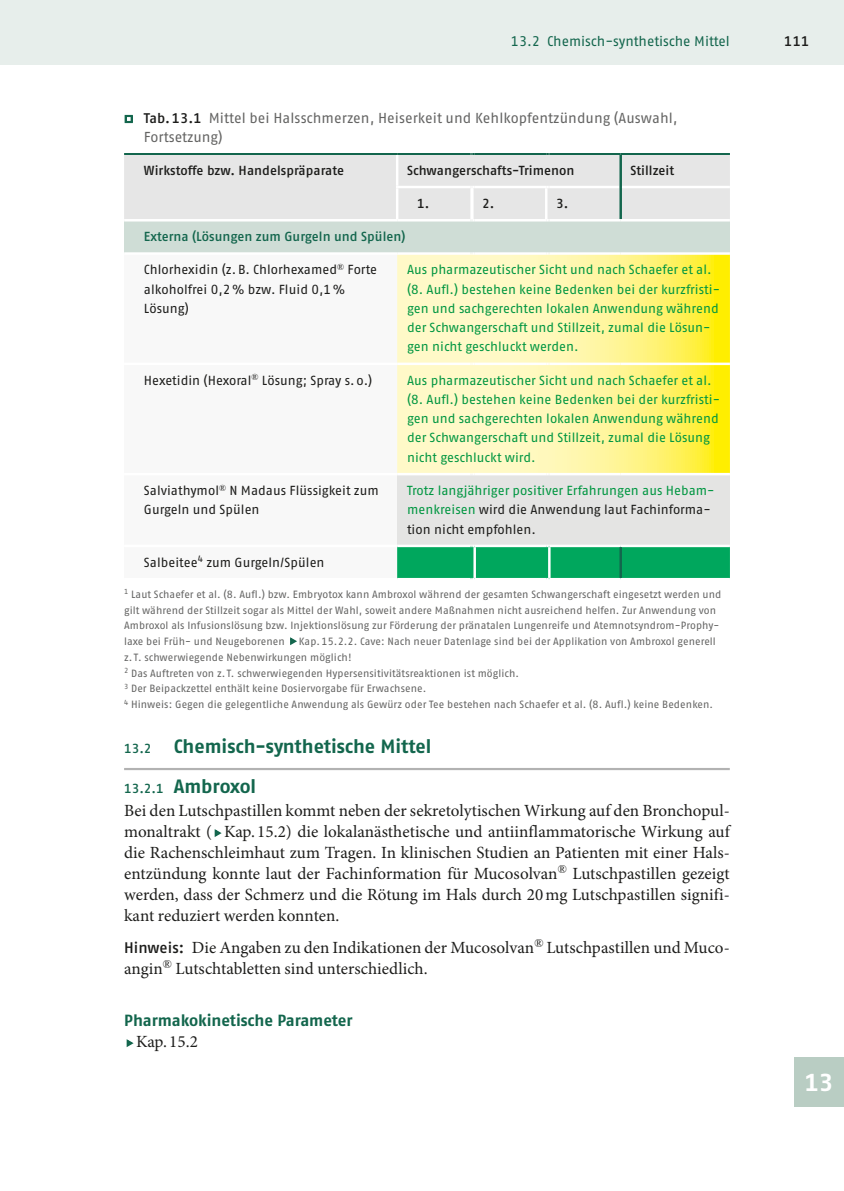
<style>
.page{position:relative;width:844px;height:1191px;background:#fff}
.page>*{position:absolute;margin:0;border:0;box-sizing:border-box;transform-origin:0 0}
.t1{font:700 24.5px "Fago Pro";color:#fff}
.t2{font:700 19.25px/40.2px "Fago Pro";letter-spacing:-.005em;color:#13664d}
.t3{font:17.15px/21px "Minion Pro";color:#1d1d1b;text-align:justify}
.t4{font:700 16.1px "Fago Pro";letter-spacing:-.005em;color:#13664d}
.t5{font:14.35px/19.2px "Fago Pro";color:#646463}
.t6{font:14px "Fago Pro";letter-spacing:-.005em;color:#13664d}
.t7{font:600 14px "Fago Pro";color:#1d1d1b}
.t8{font:13.12px/19.2px "Fago Pro";color:#009641}
.t9{font:13.12px/19.2px "Fago Pro";letter-spacing:.005em;color:#1d1d1b}
.t10{font:600 13.12px "Fago Pro";color:#1d1d1b}
.t11{font:600 13.12px "Fago Pro";color:#13664d}
.t12{font:10.5px/15.8px "Fago Pro";letter-spacing:.005em;color:#646463}
.s1{font-weight:600;font-size:14px;color:#1d1d1b}
.s2{color:#1d1d1b}
.s3{font-family:"Arial Unicode MS";font-size:16.1px;color:#13664d}
.s4{font-weight:600;font-size:13.12px}
.s5{font-family:"Fago Pro";font-weight:600;font-size:15.4px}
</style>
<div class="page">
<div style="left:0;top:0;width:729px;height:64px;background:#e7eeeb"></div>
<div style="left:729px;top:0;width:114px;height:64px;background:#e7eeeb"></div>
<div style="left:794px;top:1057px;width:49px;height:49px;background:#b9cdc3"></div>
<hr style="left:124px;top:768px;width:605px;height:2px;background:#b2b2b2">
<div style="left:124px;top:220px;width:605px;height:33px;background:#cfddd6"></div>
<svg style="left:397px;top:255px;width:332px;height:218px;background:#fef59a"></svg>
<div style="left:397px;top:474px;width:332px;height:72px;background:#e4e4e3"></div>
<hr style="left:124px;top:252px;width:273px;height:3px;background:#fff">
<hr style="left:397px;top:252px;width:73px;height:3px;background:#fff">
<hr style="left:474px;top:252px;width:72px;height:3px;background:#fff">
<hr style="left:549px;top:252px;width:71px;height:3px;background:#fff">
<hr style="left:620px;top:252px;width:109px;height:3px;background:#fff">
<hr style="left:397px;top:362px;width:73px;height:3px;background:#fff">
<svg style="left:470px;top:362px;width:4px;height:3px"></svg>
<hr style="left:474px;top:362px;width:72px;height:3px;background:#fff">
<hr style="left:549px;top:362px;width:71px;height:3px;background:#fff">
<hr style="left:620px;top:362px;width:109px;height:3px;background:#fff">
<hr style="left:397px;top:473px;width:73px;height:2px;background:#fff">
<hr style="left:474px;top:473px;width:72px;height:2px;background:#fff">
<hr style="left:549px;top:473px;width:71px;height:2px;background:#fff">
<hr style="left:620px;top:473px;width:109px;height:2px;background:#fff">
<svg style="left:397px;top:545px;width:332px;height:35px;background:#18af6c"></svg>
<hr style="left:549px;top:578px;width:71px;height:2px;background:#fff">
<hr style="left:620px;top:578px;width:109px;height:2px;background:#fff">
<svg style="left:124px;top:153px;width:605px;height:68px;background:#e0e3e2"></svg>
<hr style="left:619px;top:155px;width:2px;height:32px;background:#13664d">
<hr style="left:619px;top:187px;width:2px;height:32px;background:#13664d">
<hr style="left:619px;top:547px;width:2px;height:31px;background:#13664d">
<hr style="left:473px;top:547px;width:3px;height:31px;background:#fff">
<hr style="left:548px;top:547px;width:2px;height:31px;background:#fff">
<h3 class="t6" style="left:511px;top:32px;width:220px">13.2 Chemisch-synthetische Mittel</h3>
<h3 class="t7" style="left:784px;top:32px;width:26px">111</h3>
<h3 class="t5" style="left:144px;top:108px;width:535px"><span class="s1">Tab.13.1</span> Mittel bei Halsschmerzen, Heiserkeit und Kehlkopfentzündung (Auswahl,<br>Fortsetzung)</h3>
<p class="t10" style="left:144px;top:162px;width:201px">Wirkstoffe bzw. Handelspräparate</p>
<p class="t10" style="left:407px;top:162px;width:169px">Schwangerschafts-Trimenon</p>
<p class="t10" style="left:630px;top:162px;width:45px">Stillzeit</p>
<p class="t10" style="left:417px;top:195px;width:14px">1.</p>
<p class="t10" style="left:482px;top:195px;width:14px">2.</p>
<p class="t10" style="left:556px;top:195px;width:14px">3.</p>
<p class="t11" style="left:144px;top:229px;width:263px">Externa (Lösungen zum Gurgeln und Spülen)</p>
<p class="t9" style="left:144px;top:260px;width:235px">Chlorhexidin (z.B. Chlorhexamed<sup>®</sup> Forte alkoholfrei 0,2% bzw. Fluid 0,1%<br>Lösung)</p>
<p class="t8" style="left:407px;top:260px;width:314px">Aus pharmazeutischer Sicht und nach Schaefer et al. (8. Aufl.) bestehen keine Bedenken bei der kurzfristi&shy;gen und sachgerechten lokalen Anwendung während der Schwangerschaft und Stillzeit, zumal die Lösun&shy;gen nicht geschluckt werden.</p>
<p class="t9" style="left:144px;top:370px;width:230px">Hexetidin (Hexoral<sup>®</sup> Lösung; Spray s.o.)</p>
<p class="t8" style="left:407px;top:370px;width:314px">Aus pharmazeutischer Sicht und nach Schaefer et al. (8. Aufl.) bestehen keine Bedenken bei der kurzfristi&shy;gen und sachgerechten lokalen Anwendung während der Schwangerschaft und Stillzeit, zumal die Lösung nicht geschluckt wird.</p>
<p class="t9" style="left:144px;top:481px;width:236px">Salviathymol<sup>®</sup> N Madaus Flüssigkeit zum<br>Gurgeln und Spülen</p>
<p class="t8" style="left:407px;top:481px;width:309px">Trotz langjähriger positiver Erfahrungen aus Hebam&shy;menkreisen <span class="s2">wird die Anwendung laut Fachinforma&shy;tion nicht empfohlen.</span></p>
<p class="t9" style="left:144px;top:552px;width:182px">Salbeitee<sup>4</sup> zum Gurgeln/Spülen</p>
<p class="t12" style="left:124px;top:586px;width:598px"><sup>1</sup> Laut Schaefer et al. (8. Aufl.) bzw. Embryotox kann Ambroxol während der gesamten Schwangerschaft eingesetzt werden und gilt während der Stillzeit sogar als Mittel der Wahl, soweit andere Maßnahmen nicht ausreichend helfen. Zur Anwendung von Ambroxol als Infusionslösung bzw. Injektionslösung zur Förderung der pränatalen Lungenreife und Atemnotsyndrom-Prophy&shy;laxe bei Früh- und Neugeborenen <span class="s3">▸</span>Kap. 15.2.2. Cave: Nach neuer Datenlage sind bei der Applikation von Ambroxol generell z. T. schwerwiegende Nebenwirkungen möglich!<br><sup>2</sup> Das Auftreten von z. T. schwerwiegenden Hypersensitivitätsreaktionen ist möglich.<br><sup>3</sup> Der Beipackzettel enthält keine Dosiervorgabe für Erwachsene.<br><sup>4</sup> Hinweis: Gegen die gelegentliche Anwendung als Gewürz oder Tee bestehen nach Schaefer et al. (8. Aufl.) keine Bedenken.</p>
<h2 class="t2" style="left:124px;top:726px;width:308px"><span class="s4">13.2</span> Chemisch-synthetische Mittel<br><span class="s4">13.2.1</span> Ambroxol</h2>
<p class="t3" style="left:124px;top:800px;width:607px">Bei den Lutschpastillen kommt neben der sekretolytischen Wirkung auf den Bronchopul&shy;monaltrakt (<sub>▸</sub>Kap. 15.2) die lokalanästhetische und antiinflammatorische Wirkung auf die Rachenschleimhaut zum Tragen. In klinischen Studien an Patienten mit einer Hals&shy;entzündung konnte laut der Fachinformation für Mucosolvan<sup>®</sup> Lutschpastillen gezeigt werden, dass der Schmerz und die Rötung im Hals durch 20mg Lutschpastillen signifi&shy;kant reduziert werden konnten.</p>
<h3 class="t3" style="left:124px;top:936px;width:607px"><span class="s5">Hinweis:</span> Die Angaben zu den Indikationen der Mucosolvan<sup>®</sup> Lutschpastillen und Muco&shy;angin<sup>®</sup> Lutschtabletten sind unterschiedlich.</h3>
<h3 class="t4" style="left:124px;top:1010px;width:230px">Pharmakokinetische Parameter</h3>
<h3 class="t3" style="left:124px;top:1031px;width:75px"><sub>▸</sub>Kap. 15.2</h3>
<h1 class="t1" style="left:804px;top:1068px;width:30px">13</h1>
</div>
